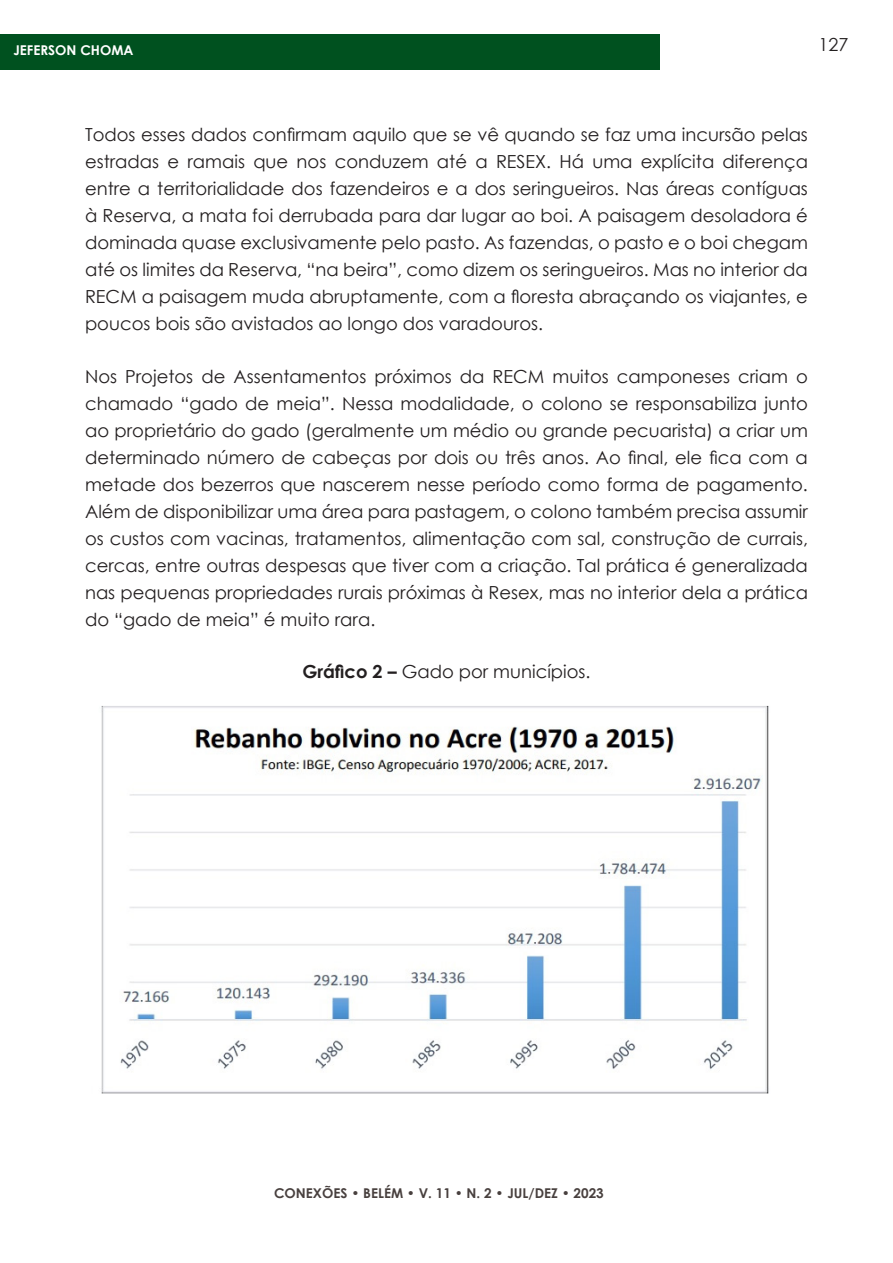
<style>
.page{position:relative;width:893px;height:1263px;background:#fff}
.page>*{position:absolute;margin:0;border:0;box-sizing:border-box;transform-origin:0 0}
.PARÁGRAFO{font:18px/27px "Century Gothic";color:#231f20;text-align:justify}
.t1{font:700 13.5px "Century Gothic";color:#48403e}
.t2{font:700 13.5px "Century Gothic";color:#fff}
.s1{font-weight:700}
</style>
<div class="page">
<div style="left:0;top:34px;width:659px;height:35px;background:#00511f"></div>
<img style="left:101px;top:705px;width:668px;height:389px">
<p class="t2" style="left:13px;top:40px;width:122px">JEFERSON CHOMA</p>
<p class="PARÁGRAFO" style="left:818px;top:30px;width:31px">127</p>
<p class="PARÁGRAFO" style="left:85px;top:121px;width:724px">Todos esses dados confirmam aquilo que se vê quando se faz uma incursão pelas estradas e ramais que nos conduzem até a RESEX. Há uma explícita diferença entre a territorialidade dos fazendeiros e a dos seringueiros. Nas áreas contíguas à Reserva, a mata foi derrubada para dar lugar ao boi. A paisagem desoladora é dominada quase exclusivamente pelo pasto. As fazendas, o pasto e o boi chegam até os limites da Reserva, “na beira”, como dizem os seringueiros. Mas no interior da RECM a paisagem muda abruptamente, com a floresta abraçando os viajantes, e poucos bois são avistados ao longo dos varadouros.</p>
<p class="PARÁGRAFO" style="left:85px;top:362px;width:724px">Nos Projetos de Assentamentos próximos da RECM muitos camponeses criam o chamado “gado de meia”. Nessa modalidade, o colono se responsabiliza junto ao proprietário do gado (geralmente um médio ou grande pecuarista) a criar um determinado número de cabeças por dois ou três anos. Ao final, ele fica com a metade dos bezerros que nascerem nesse período como forma de pagamento.<br>Além de disponibilizar uma área para pastagem, o colono também precisa assumir os custos com vacinas, tratamentos, alimentação com sal, construção de currais, cercas, entre outras despesas que tiver com a criação. Tal prática é generalizada nas pequenas propriedades rurais próximas à Resex, mas no interior dela a prática do “gado de meia” é muito rara.</p>
<p class="PARÁGRAFO" style="left:302px;top:658px;width:290px"><span class="s1">Gráfico 2 –</span> Gado por municípios.</p>
<p class="t1" style="left:274px;top:1182px;width:331px">CONEXÕES • BELÉM • V. 11 • N. 2 • JUL/DEZ • 2023</p>
</div>
